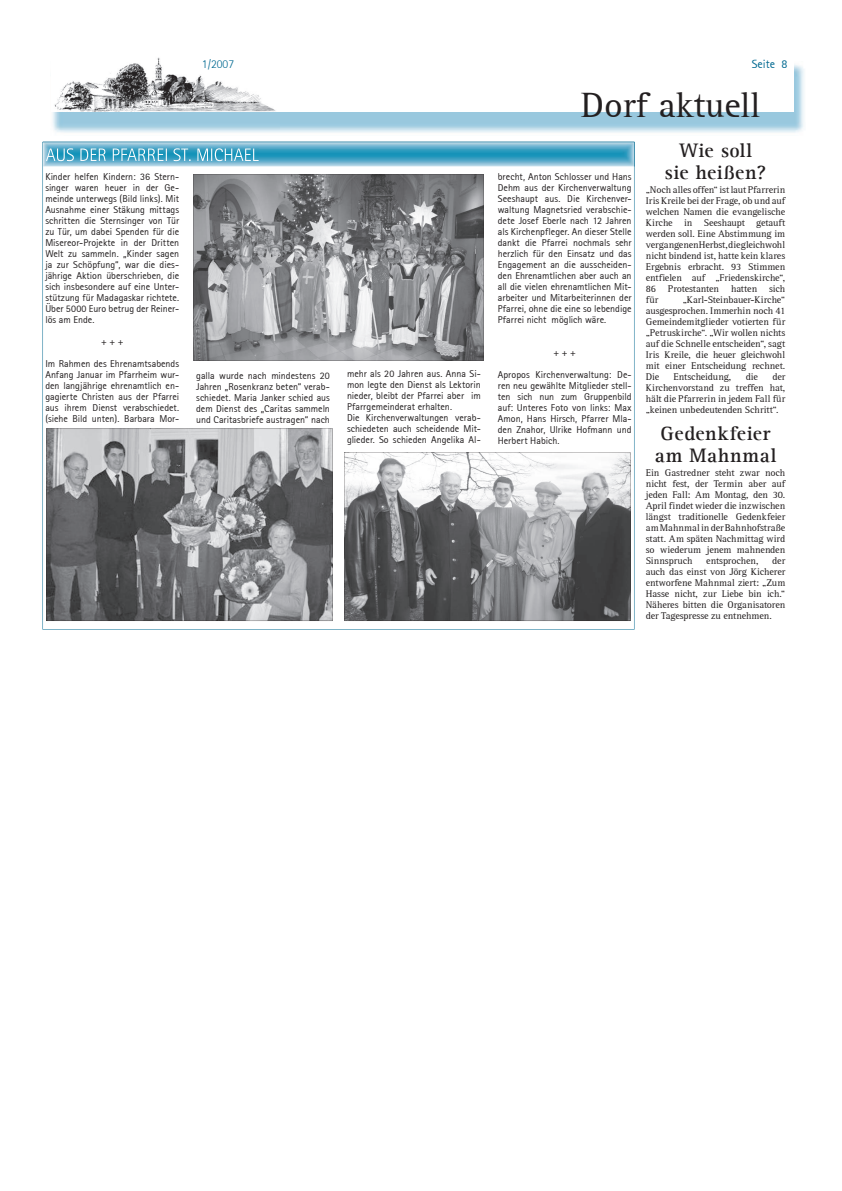
<style>
.page{position:relative;width:842px;height:1191px;background:#fff}
.page>*{position:absolute;margin:0;border:0;box-sizing:border-box;transform-origin:0 0}
.t1{font:36px "Rotis Serif";color:#231f20}
.t2{font:700 20px/22px "Rotis Serif";letter-spacing:.03em;color:#231f20;text-align:center}
.t3{font:300 12px "Rotis Sans Serif";color:#006991}
.t4{font:12px "Rotis Sans Serif";color:#006991}
.t5{font:10px/11px "Rotis Sans Serif";color:#231f20;text-align:justify}
.t6{font:10px/11px "Rotis Serif";letter-spacing:-.005em;color:#231f20;text-align:justify}
</style>
<div class="page">
<img style="left:52px;top:64px;width:752px;height:69px">
<div style="left:51px;top:51px;width:743px;height:61px;background:#fff"></div>
<img style="left:54px;top:57px;width:222px;height:55px">
<svg style="left:43px;top:166px;width:591px;height:455px"></svg>
<img style="left:43px;top:142px;width:591px;height:24px">
<img style="left:46px;top:148px;width:213px;height:13px">
<svg style="left:344px;top:452px;width:286px;height:169px"></svg>
<p class="t5" style="left:45px;top:171px;width:135px">Kinder helfen Kindern: 36 Stern&shy;singer waren heuer in der Ge&shy;meinde unterwegs (Bild links). Mit Ausnahme einer Stäkung mittags schritten die Sternsinger von Tür zu Tür, um dabei Spenden für die Misereor-Projekte in der Dritten Welt zu sammeln. „Kinder sagen ja zur Schöpfung“, war die dies&shy;jährige Aktion überschrieben, die sich insbesondere auf eine Unter&shy;stützung für Madagaskar richtete.<br>Über 5000 Euro betrug der Reiner&shy;lös am Ende.</p>
<p class="t5" style="left:101px;top:336px;width:24px">+ + +</p>
<p class="t5" style="left:45px;top:358px;width:135px">Im Rahmen des Ehrenamtsabends Anfang Januar im Pfarrheim wur&shy;den langjährige ehrenamtlich en&shy;gagierte Christen aus der Pfarrei aus ihrem Dienst verabschiedet. (siehe Bild unten). Barbara Mor-</p>
<p class="t3" style="left:202px;top:57px;width:34px">1/2007</p>
<p class="t4" style="left:752px;top:57px;width:37px">Seite 8</p>
<h1 class="t1" style="left:581px;top:84px;width:181px">Dorf aktuell</h1>
<p class="t5" style="left:196px;top:370px;width:135px">galla wurde nach mindestens 20<br>Jahren „Rosenkranz beten“ verab&shy;schiedet. Maria Janker schied aus dem Dienst des „Caritas sammeln und Caritasbriefe austragen“ nach</p>
<p class="t5" style="left:347px;top:368px;width:135px;text-align:left">mehr als 20 Jahren aus. Anna Si&shy;mon legte den Dienst als Lektorin nieder, bleibt der Pfarrei aber im<br>Pfarrgemeinderat erhalten.<br>Die Kirchenverwaltungen verab&shy;schiedeten auch scheidende Mit&shy;glieder. So schieden Angelika Al-</p>
<p class="t5" style="left:498px;top:171px;width:135px">brecht, Anton Schlosser und Hans Dehm aus der Kirchenverwaltung Seeshaupt aus. Die Kirchenver&shy;waltung Magnetsried verabschie&shy;dete Josef Eberle nach 12 Jahren als Kirchenpfleger. An dieser Stelle dankt die Pfarrei nochmals sehr herzlich für den Einsatz und das Engagement an die ausscheiden&shy;den Ehrenamtlichen aber auch an all die vielen ehrenamtlichen Mit&shy;arbeiter und Mitarbeiterinnen der Pfarrei, ohne die eine so lebendige Pfarrei nicht möglich wäre.</p>
<p class="t5" style="left:553px;top:347px;width:24px">+ + +</p>
<p class="t5" style="left:498px;top:369px;width:135px">Apropos Kirchenverwaltung: De&shy;ren neu gewählte Mitglieder stell&shy;ten sich nun zum Gruppenbild auf: Unteres Foto von links: Max Amon, Hans Hirsch, Pfarrer Mla&shy;den Znahor, Ulrike Hofmann und Herbert Habich.</p>
<h2 class="t2" style="left:665px;top:140px;width:103px">Wie soll sie heißen?</h2>
<p class="t6" style="left:646px;top:184px;width:141px">„Noch alles offen“ ist laut Pfarrerin Iris Kreile bei der Frage, ob und auf welchen Namen die evangelische Kirche in Seeshaupt getauft werden soll. Eine Abstimmung im vergangenen Herbst, die gleichwohl nicht bindend ist, hatte kein klares Ergebnis erbracht. 93 Stimmen entfielen auf „Friedenskirche“, 86 Protestanten hatten sich für</p>
<p class="t6" style="left:646px;top:294px;width:141px;text-indent:37px">„Karl-Steinbauer-Kirche“ ausgesprochen. Immerhin noch 41<br>Gemeindemitglieder votierten für „Petruskirche“. „Wir wollen nichts auf die Schnelle entscheiden“, sagt Iris Kreile, die heuer gleichwohl mit einer Entscheidung rechnet.<br>Die</p>
<p class="t6" style="left:646px;top:371px;width:141px;text-indent:127px">der Kirchenvorstand zu treffen hat, hält die Pfarrerin in jedem Fall für „keinen unbedeutenden Schritt“.</p>
<h2 class="t2" style="left:655px;top:423px;width:123px;text-align:left">Gedenkfeier am Mahnmal</h2>
<p class="t6" style="left:646px;top:468px;width:141px">Ein Gastredner steht zwar noch nicht fest, der Termin aber auf jeden Fall: Am Montag, den 30.<br>April findet wieder die inzwischen längst traditionelle Gedenkfeier am Mahnmal in der Bahnhofstraße statt. Am späten Nachmittag wird so wiederum jenem mahnenden Sinnspruch</p>
<p class="t6" style="left:674px;top:371px;width:59px">Entscheidung,</p>
<p class="t6" style="left:746px;top:371px;width:14px">die</p>
<p class="t6" style="left:646px;top:556px;width:141px;text-indent:126px">der auch das einst von Jörg Kicherer entworfene Mahnmal ziert: „Zum Hasse nicht, zur Liebe bin ich.“ Näheres bitten die Organisatoren der Tagespresse zu entnehmen.</p>
<p class="t6" style="left:706px;top:556px;width:54px">entsprochen,</p>
</div>
